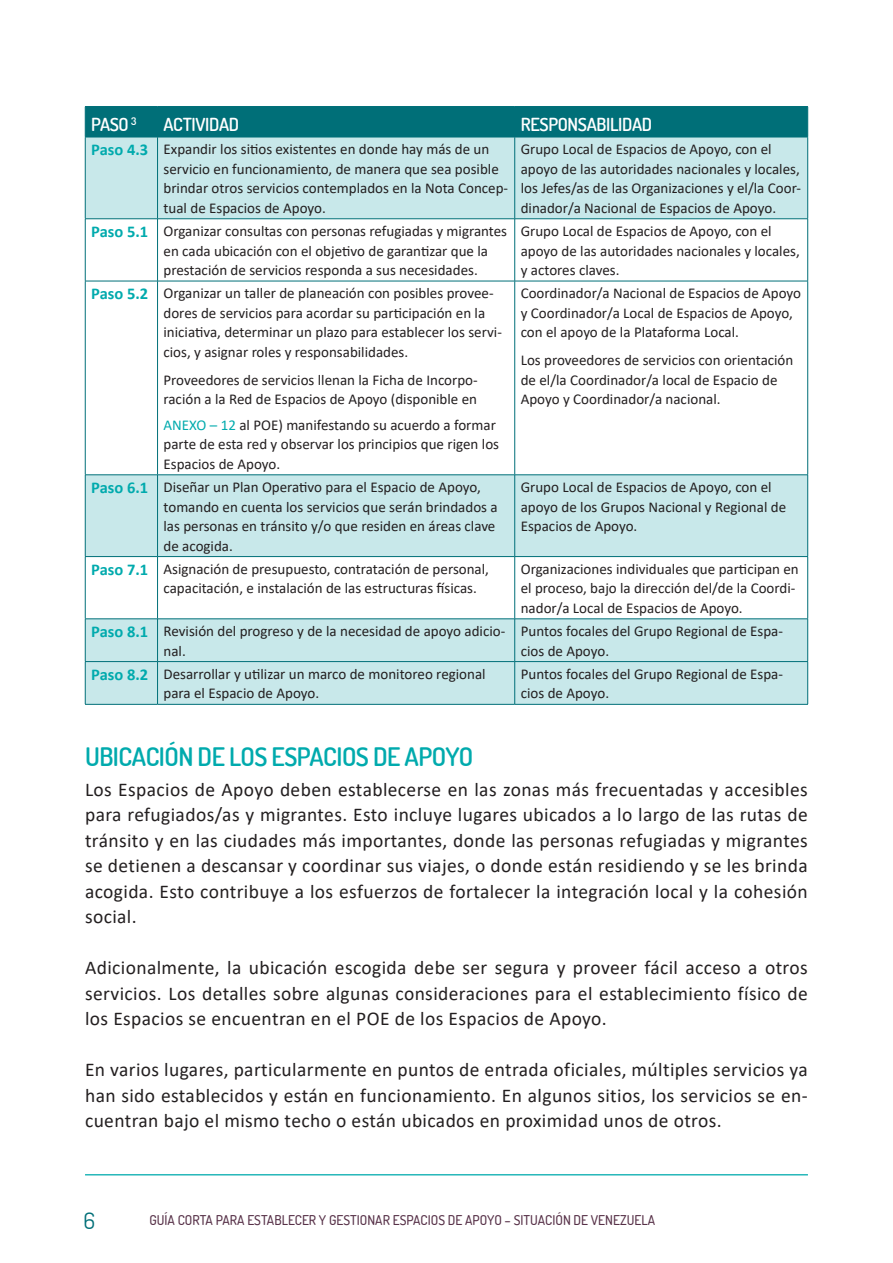
<style>
.page{position:relative;width:893px;height:1263px;background:#fff}
.page>*{position:absolute;margin:0;border:0;box-sizing:border-box;transform-origin:0 0}
.Headline_2_turq{font:600 25.5px "Dosis";letter-spacing:-.02em;color:#00aaad}
.t1{font:22.5px "Dosis";color:#006f78}
.Body{font:19.5px/25.5px "Calibri";letter-spacing:.02em;color:#231f20;text-align:justify}
.Headline_3_w{font:600 18px "Dosis";letter-spacing:-.02em;color:#fff}
.Table_co1_turq_11pt{font:700 16.5px "Calibri";color:#00aaad}
.table_no_bullets{font:15px/19.5px "Calibri";color:#231f20}
.t2{font:500 13.5px "Dosis";color:#573148}
.s1{color:#00aaad}
</style>
<div class="page">
<hr style="left:85px;top:1174px;width:723px;height:1px;background:#00aaad">
<div style="left:86px;top:107px;width:721px;height:30px;background:#006f78"></div>
<svg style="left:86px;top:138px;width:721px;height:566px"></svg>
<hr style="left:85px;top:137px;width:1px;height:82px;background:#006f78">
<hr style="left:157px;top:137px;width:1px;height:82px;background:#006f78">
<hr style="left:514px;top:137px;width:1px;height:82px;background:#006f78">
<hr style="left:807px;top:137px;width:1px;height:82px;background:#006f78">
<hr style="left:85px;top:218px;width:73px;height:1px;background:#006f78">
<hr style="left:85px;top:219px;width:1px;height:62px;background:#006f78">
<hr style="left:158px;top:218px;width:357px;height:1px;background:#006f78">
<hr style="left:157px;top:219px;width:1px;height:62px;background:#006f78">
<hr style="left:515px;top:218px;width:293px;height:1px;background:#006f78">
<hr style="left:514px;top:219px;width:1px;height:62px;background:#006f78">
<hr style="left:807px;top:219px;width:1px;height:62px;background:#006f78">
<hr style="left:85px;top:281px;width:73px;height:1px;background:#006f78">
<hr style="left:85px;top:281px;width:1px;height:194px;background:#006f78">
<hr style="left:158px;top:281px;width:357px;height:1px;background:#006f78">
<hr style="left:157px;top:281px;width:1px;height:194px;background:#006f78">
<hr style="left:515px;top:281px;width:293px;height:1px;background:#006f78">
<hr style="left:514px;top:281px;width:1px;height:194px;background:#006f78">
<hr style="left:807px;top:281px;width:1px;height:194px;background:#006f78">
<hr style="left:85px;top:474px;width:73px;height:1px;background:#006f78">
<hr style="left:85px;top:475px;width:1px;height:81px;background:#006f78">
<hr style="left:158px;top:474px;width:357px;height:1px;background:#006f78">
<hr style="left:157px;top:475px;width:1px;height:81px;background:#006f78">
<hr style="left:515px;top:474px;width:293px;height:1px;background:#006f78">
<hr style="left:514px;top:475px;width:1px;height:81px;background:#006f78">
<hr style="left:807px;top:475px;width:1px;height:81px;background:#006f78">
<hr style="left:85px;top:556px;width:73px;height:1px;background:#006f78">
<hr style="left:85px;top:557px;width:1px;height:62px;background:#006f78">
<hr style="left:158px;top:556px;width:357px;height:1px;background:#006f78">
<hr style="left:157px;top:557px;width:1px;height:62px;background:#006f78">
<hr style="left:515px;top:556px;width:293px;height:1px;background:#006f78">
<hr style="left:514px;top:557px;width:1px;height:62px;background:#006f78">
<hr style="left:807px;top:557px;width:1px;height:62px;background:#006f78">
<hr style="left:85px;top:618px;width:73px;height:1px;background:#006f78">
<hr style="left:85px;top:619px;width:1px;height:42px;background:#006f78">
<hr style="left:158px;top:618px;width:357px;height:1px;background:#006f78">
<hr style="left:157px;top:619px;width:1px;height:42px;background:#006f78">
<hr style="left:515px;top:618px;width:293px;height:1px;background:#006f78">
<hr style="left:514px;top:619px;width:1px;height:42px;background:#006f78">
<hr style="left:807px;top:619px;width:1px;height:42px;background:#006f78">
<hr style="left:85px;top:661px;width:73px;height:1px;background:#006f78">
<hr style="left:85px;top:662px;width:1px;height:42px;background:#006f78">
<hr style="left:158px;top:661px;width:357px;height:1px;background:#006f78">
<hr style="left:157px;top:662px;width:1px;height:42px;background:#006f78">
<hr style="left:515px;top:661px;width:293px;height:1px;background:#006f78">
<hr style="left:514px;top:662px;width:1px;height:42px;background:#006f78">
<hr style="left:807px;top:662px;width:1px;height:42px;background:#006f78">
<hr style="left:85px;top:704px;width:73px;height:1px;background:#006f78">
<hr style="left:158px;top:704px;width:357px;height:1px;background:#006f78">
<hr style="left:515px;top:704px;width:293px;height:1px;background:#006f78">
<hr style="left:85px;top:106px;width:73px;height:1px;background:#006f78">
<hr style="left:85px;top:107px;width:1px;height:30px;background:#006f78">
<hr style="left:158px;top:106px;width:357px;height:1px;background:#006f78">
<hr style="left:157px;top:107px;width:1px;height:30px;background:#006f78">
<hr style="left:515px;top:106px;width:293px;height:1px;background:#006f78">
<hr style="left:514px;top:107px;width:1px;height:30px;background:#006f78">
<hr style="left:807px;top:107px;width:1px;height:30px;background:#006f78">
<hr style="left:85px;top:137px;width:73px;height:1px;background:#006f78">
<hr style="left:158px;top:137px;width:357px;height:1px;background:#006f78">
<hr style="left:515px;top:137px;width:293px;height:1px;background:#006f78">
<p class="Headline_3_w" style="left:91px;top:113px;width:47px">PASO <sup>3</sup></p>
<p class="Headline_3_w" style="left:164px;top:113px;width:77px">ACTIVIDAD</p>
<p class="Headline_3_w" style="left:521px;top:113px;width:133px">RESPONSABILIDAD</p>
<p class="Table_co1_turq_11pt" style="left:91px;top:138px;width:58px">Paso 4.3</p>
<p class="table_no_bullets" style="left:164px;top:139px;width:346px">Expandir los sitios existentes en donde hay más de un servicio en funcionamiento, de manera que sea posible brindar otros servicios contemplados en la Nota Concep&shy;tual de Espacios de Apoyo.</p>
<p class="table_no_bullets" style="left:521px;top:139px;width:282px">Grupo Local de Espacios de Apoyo, con el apoyo de las autoridades nacionales y locales, los Jefes/as de las Organizaciones y el/la Coor&shy;dinador/a Nacional de Espacios de Apoyo.</p>
<p class="Table_co1_turq_11pt" style="left:91px;top:220px;width:58px">Paso 5.1</p>
<p class="table_no_bullets" style="left:164px;top:221px;width:345px">Organizar consultas con personas refugiadas y migrantes en cada ubicación con el objetivo de garantizar que la prestación de servicios responda a sus necesidades.</p>
<p class="table_no_bullets" style="left:521px;top:221px;width:281px">Grupo Local de Espacios de Apoyo, con el apoyo de las autoridades nacionales y locales, y actores claves.</p>
<p class="Table_co1_turq_11pt" style="left:91px;top:282px;width:58px">Paso 5.2</p>
<p class="table_no_bullets" style="left:164px;top:283px;width:340px">Organizar un taller de planeación con posibles provee&shy;dores de servicios para acordar su participación en la iniciativa, determinar un plazo para establecer los servi&shy;cios, y asignar roles y responsabilidades.</p>
<p class="table_no_bullets" style="left:164px;top:370px;width:316px">Proveedores de servicios llenan la Ficha de Incorpo&shy;ración a la Red de Espacios de Apoyo (disponible en</p>
<p class="table_no_bullets" style="left:164px;top:415px;width:337px"><span class="s1">ANEXO – 12</span> al POE) manifestando su acuerdo a formar parte de esta red y observar los principios que rigen los<br>Espacios de Apoyo.</p>
<p class="table_no_bullets" style="left:521px;top:283px;width:282px">Coordinador/a Nacional de Espacios de Apoyo y Coordinador/a Local de Espacios de Apoyo, con el apoyo de la Plataforma Local.</p>
<p class="table_no_bullets" style="left:521px;top:350px;width:274px">Los proveedores de servicios con orientación de el/la Coordinador/a local de Espacio de<br>Apoyo y Coordinador/a nacional.</p>
<p class="Table_co1_turq_11pt" style="left:91px;top:476px;width:58px">Paso 6.1</p>
<p class="table_no_bullets" style="left:164px;top:477px;width:336px">Diseñar un Plan Operativo para el Espacio de Apoyo, tomando en cuenta los servicios que serán brindados a las personas en tránsito y/o que residen en áreas clave de acogida.</p>
<p class="table_no_bullets" style="left:521px;top:477px;width:267px">Grupo Local de Espacios de Apoyo, con el apoyo de los Grupos Nacional y Regional de<br>Espacios de Apoyo.</p>
<p class="Table_co1_turq_11pt" style="left:91px;top:558px;width:58px">Paso 7.1</p>
<p class="table_no_bullets" style="left:164px;top:559px;width:327px">Asignación de presupuesto, contratación de personal, capacitación, e instalación de las estructuras físicas.</p>
<p class="table_no_bullets" style="left:521px;top:559px;width:280px">Organizaciones individuales que participan en el proceso, bajo la dirección del/de la Coordi&shy;nador/a Local de Espacios de Apoyo.</p>
<p class="Table_co1_turq_11pt" style="left:91px;top:620px;width:58px">Paso 8.1</p>
<p class="table_no_bullets" style="left:164px;top:621px;width:343px">Revisión del progreso y de la necesidad de apoyo adicio&shy;nal.</p>
<p class="table_no_bullets" style="left:521px;top:621px;width:264px">Puntos focales del Grupo Regional de Espa&shy;cios de Apoyo.</p>
<p class="Table_co1_turq_11pt" style="left:91px;top:663px;width:58px">Paso 8.2</p>
<p class="table_no_bullets" style="left:164px;top:664px;width:324px">Desarrollar y utilizar un marco de monitoreo regional para el Espacio de Apoyo.</p>
<p class="table_no_bullets" style="left:521px;top:664px;width:264px">Puntos focales del Grupo Regional de Espa&shy;cios de Apoyo.</p>
<p class="Headline_2_turq" style="left:85px;top:740px;width:390px">UBICACIÓN DE LOS ESPACIOS DE APOYO</p>
<p class="Body" style="left:85px;top:776px;width:724px">Los Espacios de Apoyo deben establecerse en las zonas más frecuentadas y accesibles para refugiados/as y migrantes. Esto incluye lugares ubicados a lo largo de las rutas de tránsito y en las ciudades más importantes, donde las personas refugiadas y migrantes se detienen a descansar y coordinar sus viajes, o donde están residiendo y se les brinda acogida. Esto contribuye a los esfuerzos de fortalecer la integración local y la cohesión social.</p>
<p class="Body" style="left:85px;top:954px;width:724px">Adicionalmente, la ubicación escogida debe ser segura y proveer fácil acceso a otros servicios. Los detalles sobre algunas consideraciones para el establecimiento físico de los Espacios se encuentran en el POE de los Espacios de Apoyo.</p>
<p class="Body" style="left:85px;top:1056px;width:724px">En varios lugares, particularmente en puntos de entrada oficiales, múltiples servicios ya han sido establecidos y están en funcionamiento. En algunos sitios, los servicios se en&shy;cuentran bajo el mismo techo o están ubicados en proximidad unos de otros.</p>
<h2 class="t1" style="left:83px;top:1206px;width:13px">6</h2>
<p class="t2" style="left:149px;top:1211px;width:507px">GUÍA CORTA PARA ESTABLECER Y GESTIONAR ESPACIOS DE APOYO – SITUACIÓN DE VENEZUELA</p>
</div>
